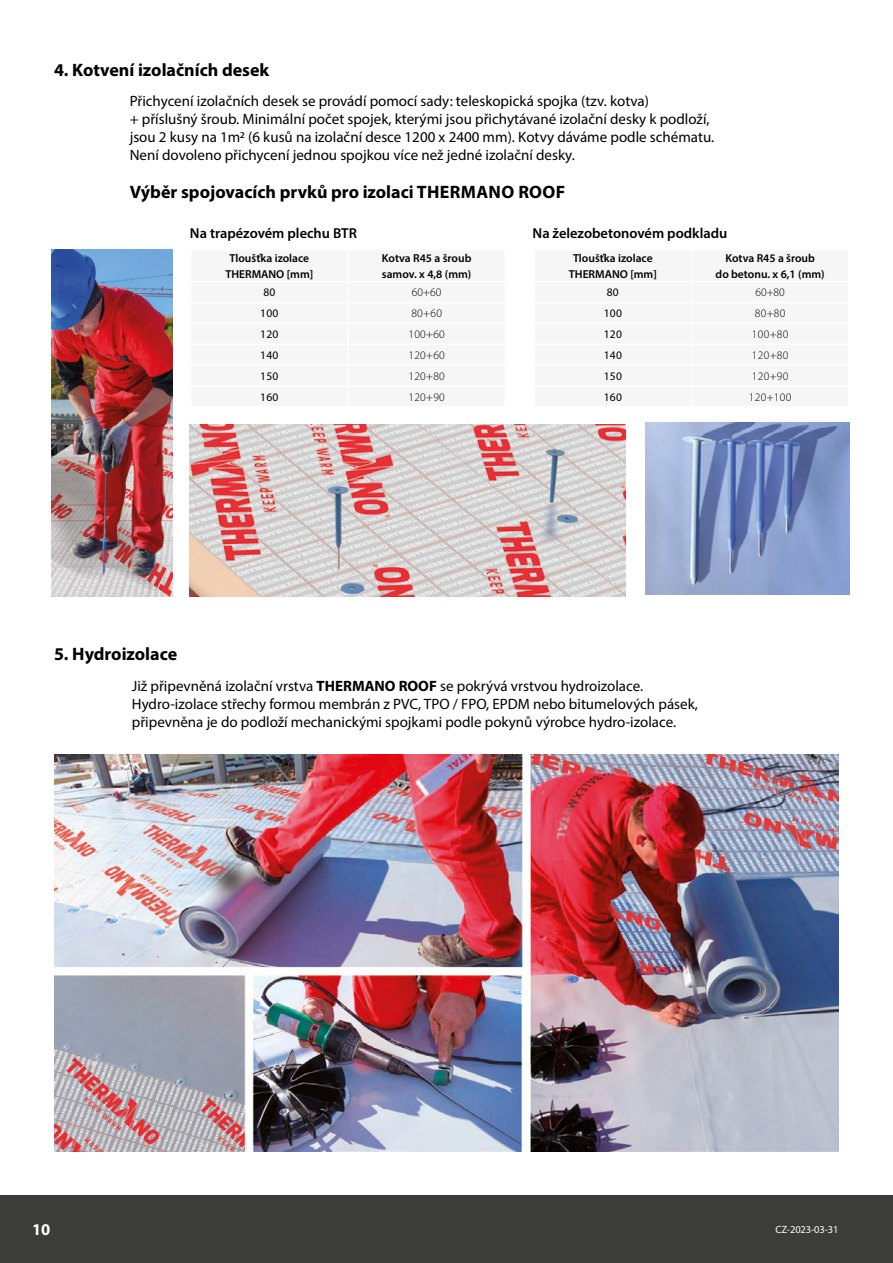
<style>
.page{position:relative;width:893px;height:1263px;background:#fff}
.page>*{position:absolute;margin:0;border:0;box-sizing:border-box;transform-origin:0 0}
.t1{font:700 18px "Myriad Pro";color:#000}
.t2{font:700 16.5px "Myriad Pro";color:#fff}
.t3{font:15px/18px "Myriad Pro";color:#000}
.t4{font:600 14.4px "Myriad Pro";color:#000}
.t5{font:600 11.55px/16.2px "Myriad Pro";color:#000;text-align:center}
.t6{font:300 11.55px "Myriad Pro";letter-spacing:.025em;color:#000}
.t7{font:11.55px "Myriad Pro";letter-spacing:.025em;color:#000}
.t8{font:300 11.55px "Myriad Pro";color:#000}
.t9{font:11.55px "Myriad Pro";color:#000}
.t10{font:10.5px "Myriad Pro";color:#fff}
.s1{font-weight:700}
</style>
<div class="page">
<div style="left:0;top:1195px;width:893px;height:68px;background:#3c3c3b"></div>
<img style="left:646px;top:422px;width:204px;height:172px">
<img style="left:190px;top:424px;width:435px;height:172px">
<img style="left:51px;top:249px;width:122px;height:347px">
<img style="left:54px;top:755px;width:785px;height:396px">
<p class="t1" style="left:54px;top:58px;width:217px">4. Kotvení izolačních desek</p>
<p class="t3" style="left:130px;top:92px;width:586px">Přichycení izolačních desek se provádí pomocí sady: teleskopická spojka (tzv. kotva)<br>+ příslušný šroub. Minimální počet spojek, kterými jsou přichytávané izolační desky k podloží, jsou 2 kusy na 1m2 (6 kusů na izolační desce 1200 x 2400 mm). Kotvy dáváme podle schématu.<br>Není dovoleno přichycení jednou spojkou více než jedné izolační desky.</p>
<p class="t1" style="left:130px;top:181px;width:437px">Výběr spojovacích prvků pro izolaci THERMANO ROOF</p>
<p class="t4" style="left:190px;top:224px;width:169px">Na trapézovém plechu BTR</p>
<p class="t4" style="left:533px;top:224px;width:196px">Na železobetonovém podkladu</p>
<p class="t5" style="left:225px;top:250px;width:89px">Tloušťka izolace<br>THERMANO [mm]</p>
<p class="t5" style="left:382px;top:250px;width:91px;text-align:left">Kotva R45 a šroub samov. x 4,8 (mm)</p>
<p class="t9" style="left:263px;top:285px;width:13px">80</p>
<p class="t8" style="left:412px;top:286px;width:31px">60+60</p>
<p class="t7" style="left:260px;top:306px;width:20px">100</p>
<p class="t6" style="left:411px;top:306px;width:32px">80+60</p>
<p class="t7" style="left:260px;top:327px;width:20px">120</p>
<p class="t6" style="left:408px;top:327px;width:38px">100+60</p>
<p class="t7" style="left:260px;top:348px;width:20px">140</p>
<p class="t6" style="left:408px;top:348px;width:38px">120+60</p>
<p class="t7" style="left:260px;top:369px;width:20px">150</p>
<p class="t6" style="left:408px;top:369px;width:38px">120+80</p>
<p class="t7" style="left:260px;top:390px;width:20px">160</p>
<p class="t6" style="left:408px;top:390px;width:38px">120+90</p>
<p class="t5" style="left:569px;top:250px;width:89px">Tloušťka izolace<br>THERMANO [mm]</p>
<p class="t5" style="left:716px;top:250px;width:111px">Kotva R45 a šroub<br>do betonu. x 6,1 (mm)</p>
<p class="t9" style="left:607px;top:285px;width:13px">80</p>
<p class="t8" style="left:755px;top:286px;width:31px">60+80</p>
<p class="t7" style="left:604px;top:306px;width:20px">100</p>
<p class="t6" style="left:755px;top:306px;width:32px">80+80</p>
<p class="t7" style="left:604px;top:327px;width:20px">120</p>
<p class="t6" style="left:752px;top:327px;width:38px">100+80</p>
<p class="t7" style="left:604px;top:348px;width:20px">140</p>
<p class="t6" style="left:752px;top:348px;width:38px">120+80</p>
<p class="t7" style="left:604px;top:369px;width:20px">150</p>
<p class="t6" style="left:752px;top:369px;width:38px">120+90</p>
<p class="t7" style="left:604px;top:390px;width:20px">160</p>
<p class="t6" style="left:749px;top:390px;width:44px">120+100</p>
<p class="t1" style="left:54px;top:642px;width:125px">5. Hydroizolace</p>
<p class="t3" style="left:132px;top:676px;width:568px">Již připevněná izolační vrstva <span class="s1">THERMANO ROOF</span> se pokrývá vrstvou hydroizolace.<br>Hydro-izolace střechy formou membrán z PVC, TPO / FPO, EPDM nebo bitumelových pásek, připevněna je do podloží mechanickými spojkami podle pokynů výrobce hydro-izolace.</p>
<p class="t2" style="left:32px;top:1219px;width:20px">10</p>
<p class="t10" style="left:776px;top:1223px;width:64px">CZ-2023-03-31</p>
</div>
